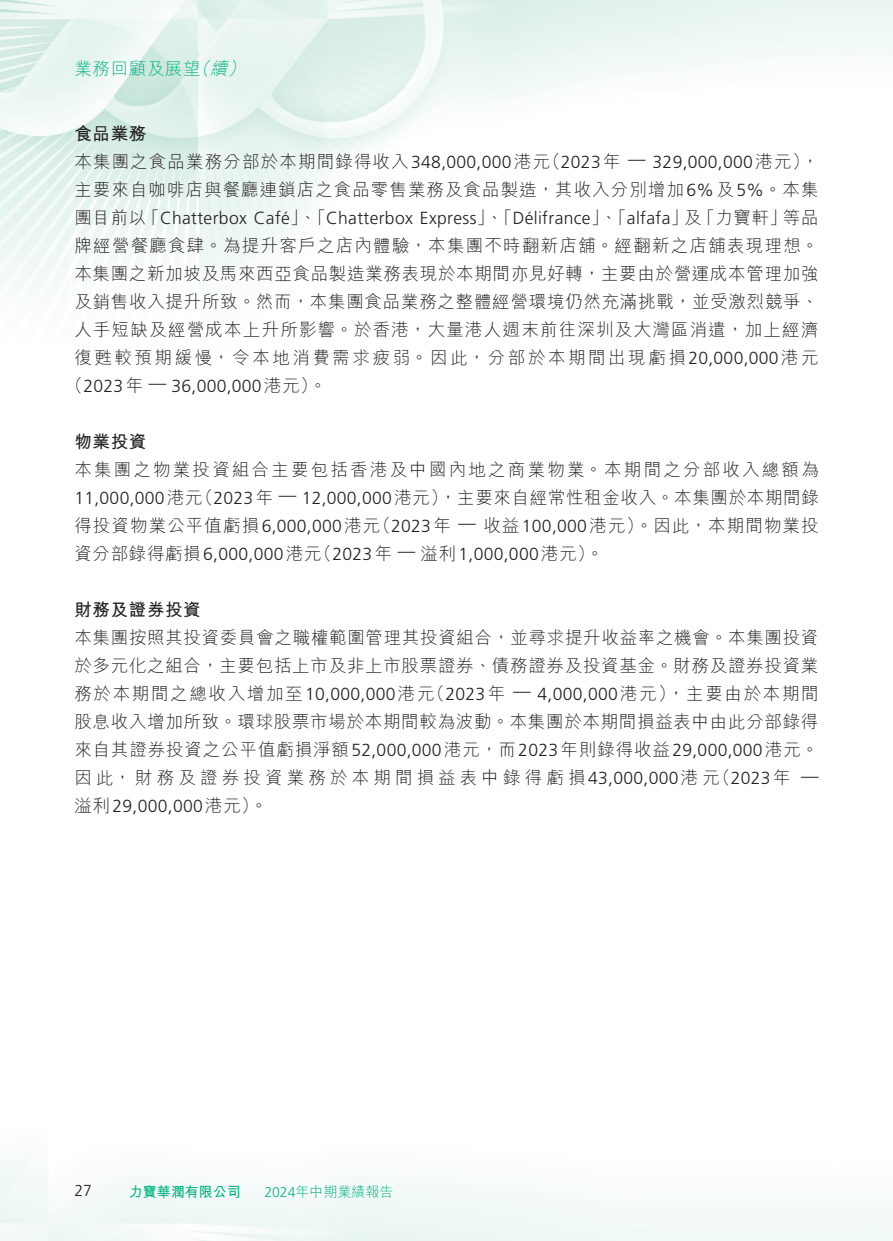
<style>
.page{position:relative;width:893px;height:1241px;background:#fff}
.page>*{position:absolute;margin:0;border:0;box-sizing:border-box;transform-origin:0 0}
._00_txt{font:300 17.5px/28px "M Hei HK";letter-spacing:.04em;color:#231f20;text-align:right}
._00_txt-2{font:300 17.5px "M Hei HK";letter-spacing:.06em;color:#231f20}
._00_txt-3{font:300 17.5px "Frutiger LT Std";letter-spacing:.02em;color:#231f20}
._00_txt-4{font:300 17.5px/28px "M Hei HK";letter-spacing:.125em;color:#231f20;text-align:right}
._00_txt-5{font:300 17.5px/28px "M Hei HK";letter-spacing:.235em;color:#231f20}
._00_txt-6{font:300 17.5px "M Hei HK";letter-spacing:.145em;color:#231f20}
._00_txt-7{font:300 17.5px "M Hei HK";letter-spacing:.035em;color:#231f20}
._03_H3{font:700 17.5px "M Hei HK";letter-spacing:.035em;color:#231f20}
._00_txt-8{font:300 17.5px "M Hei HK";letter-spacing:.035em;color:#05b085}
._00_txt-9{font:italic 300 17.5px "M Hei HK";color:#05b085}
.t1{font:300 15.92px "Frutiger LT Std";color:#231f20}
.t2{font:300 14.17px "M Hei HK";color:#05b085}
.t3{font:700 14.17px "M Hei HK";color:#05b085}
.s1{font-family:"M Hei HK"}
.s2{font-family:"Frutiger LT Std"}
</style>
<div class="page">
<img style="left:0;top:0;width:893px;height:296px">
<p class="_00_txt-9" style="left:210px;top:60px;width:23px">續</p>
<p class="_00_txt-9" style="left:192px;top:60px;width:23px">（</p>
<p class="_00_txt-9" style="left:228px;top:60px;width:23px">(</p>
<p class="_00_txt-8" style="left:74px;top:60px;width:128px">業務回顧及展望</p>
<p class="_03_H3" style="left:74px;top:120px;width:73px">食品業務</p>
<p class="_00_txt-3" style="left:543px;top:152px;width:79px"><span class="s1">（</span>2023<span class="s1">年</span></p>
<p class="_00_txt-3" style="left:653px;top:152px;width:168px">329,000,000 <span class="s1">港元，(</span></p>
<p class="_00_txt-2" style="left:74px;top:152px;width:477px">本集團之食品業務分部於本期間錄得收入<span class="s2">348,000,000</span>港元</p>
<p class="_00_txt-2" style="left:74px;top:180px;width:746px">主要來自咖啡店與餐廳連鎖店之食品零售業務及食品製造，其收入分別增加<span class="s2">6%</span>及<span class="s2">5%</span>。本集</p>
<p class="_00_txt-2" style="left:783px;top:208px;width:37px">等品</p>
<p class="_00_txt-3" style="left:628px;top:149px;width:19px">—</p>
<p class="_00_txt-2" style="left:698px;top:208px;width:91px">「力寶軒」</p>
<p class="_00_txt-2" style="left:74px;top:208px;width:73px">團目前以</p>
<p class="_00_txt-2" style="left:74px;top:236px;width:746px">牌經營餐廳食肆。為提升客戶之店內體驗，本集團不時翻新店舖。經翻新之店舖表現理想。</p>
<p class="_00_txt" style="left:74px;top:259px;width:746px">本集團之新加坡及馬來西亞食品製造業務表現於本期間亦見好轉，主要由於營運成本管理加強</p>
<p class="_00_txt" style="left:74px;top:287px;width:746px">及銷售收入提升所致。然而，本集團食品業務之整體經營環境仍然充滿挑戰，並受激烈競爭、</p>
<p class="_00_txt-2" style="left:74px;top:320px;width:745px">人手短缺及經營成本上升所影響。於香港，大量港人週末前往深圳及大灣區消遣，加上經濟</p>
<p class="_00_txt-6" style="left:74px;top:348px;width:746px">復甦較預期緩慢，令本地消費需求疲弱。因此，分部於本期間出現虧損<span class="s2">20,000,000</span>港元</p>
<p class="_00_txt-3" style="left:171px;top:376px;width:157px">36,000,000 <span class="s1">港元。(</span></p>
<p class="_00_txt-3" style="left:142px;top:208px;width:547px"><span class="s1">「</span>Chatterbox Café<span class="s1">」、「</span>Chatterbox Express<span class="s1">」、「</span>Délifrance<span class="s1">」、「</span>alfafa<span class="s1">」</span></p>
<p class="_00_txt-2" style="left:684px;top:208px;width:19px">及</p>
<p class="_00_txt-3" style="left:66px;top:376px;width:79px"><span class="s1">（</span>2023<span class="s1">年</span></p>
<p class="_03_H3" style="left:74px;top:428px;width:73px">物業投資</p>
<p class="_00_txt-4" style="left:74px;top:455px;width:746px">本集團之物業投資組合主要包括香港及中國內地之商業物業。本期間之分部收入總額為<br><span class="s2">12,000,000</span>港元，）主要來自經常性租金收入。本集團於本期間錄</p>
<p class="_00_txt-3" style="left:149px;top:373px;width:19px">—</p>
<p class="_00_txt-3" style="left:196px;top:488px;width:79px"><span class="s1">（</span>2023<span class="s1">年</span></p>
<p class="_00_txt-3" style="left:74px;top:488px;width:130px">11,000,000<span class="s1">港元</span></p>
<p class="_00_txt-3" style="left:279px;top:485px;width:19px">—</p>
<p class="_00_txt-3" style="left:373px;top:516px;width:79px"><span class="s1">（</span>2023<span class="s1">年</span></p>
<p class="_00_txt-2" style="left:74px;top:516px;width:308px">得投資物業公平值虧損<span class="s2">6,000,000</span>港元</p>
<p class="_00_txt-3" style="left:459px;top:513px;width:19px">—</p>
<p class="_00_txt-2" style="left:483px;top:516px;width:337px">收益<span class="s2">100,000</span>港元）。因此，本期間物業投</p>
<p class="_00_txt-3" style="left:315px;top:544px;width:79px"><span class="s1">（</span>2023<span class="s1">年</span></p>
<p class="_00_txt-3" style="left:420px;top:544px;width:185px"><span class="s1">溢利</span> 1,000,000<span class="s1">港元。(</span></p>
<p class="_00_txt-7" style="left:74px;top:544px;width:249px">資分部錄得虧損<span class="s2">6,000,000</span>港元</p>
<p class="_03_H3" style="left:74px;top:596px;width:128px">財務及證券投資</p>
<p class="_00_txt" style="left:74px;top:623px;width:746px">本集團按照其投資委員會之職權範圍管理其投資組合，並尋求提升收益率之機會。本集團投資於多元化之組合，主要包括上市及非上市股票證券、債務證券及投資基金。財務及證券投資業<br><span class="s2">4,000,000</span>港元，）主要由於本期間</p>
<p class="_00_txt-3" style="left:398px;top:541px;width:19px">—</p>
<p class="_00_txt-3" style="left:428px;top:684px;width:79px"><span class="s1">（</span>2023<span class="s1">年</span></p>
<p class="_00_txt" style="left:74px;top:679px;width:746px;text-align:left">務於本期間之總收入增加至<span class="s2">10,000,000</span>港元<br>股息收入增加所致。環球股票市場於本期間較為波動。本集團於本期間損益表中由此分部錄得來自其證券投資之公平值虧損淨額<span class="s2">52,000,000</span>港元，而<span class="s2">2023</span>年則錄得收益<span class="s2">29,000,000</span>港元。</p>
<p class="_00_txt-3" style="left:801px;top:765px;width:19px">—</p>
<p class="_00_txt-3" style="left:513px;top:681px;width:19px">—</p>
<p class="_00_txt-5" style="left:74px;top:763px;width:718px">因此，財務及證券投資業務於本期間損益表中錄得虧損 <span class="s2">43,000,000</span>港 （元 <span class="s2">2023</span>年溢利<span class="s2">29,000,000</span>港元。(</p>
<p class="t1" style="left:74px;top:1180px;width:19px">27</p>
<p class="t3" style="left:129px;top:1180px;width:113px">力寶華潤有限公司</p>
<p class="t2" style="left:264px;top:1184px;width:131px"><span class="s2">2024</span>年中期業績報告</p>
</div>
